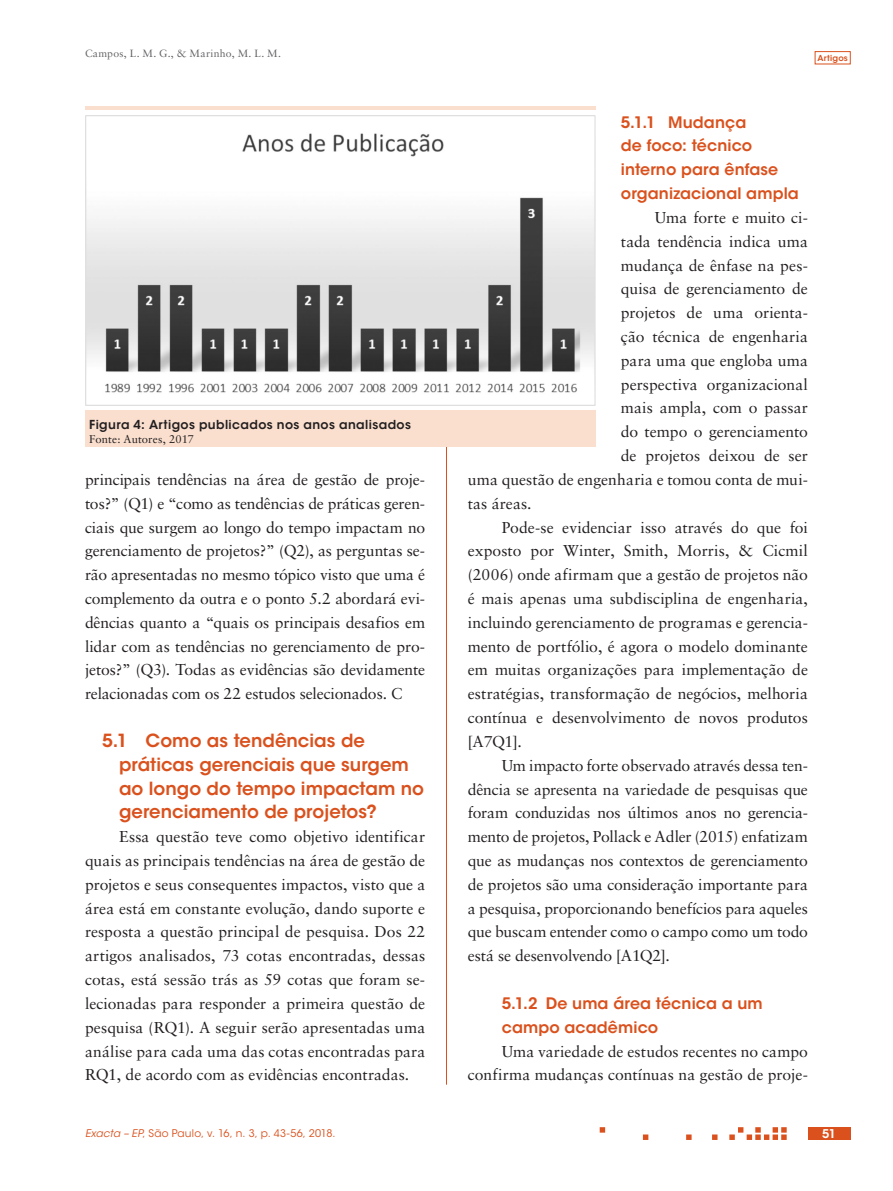
<style>
.page{position:relative;width:893px;height:1191px;background:#fff}
.page>*{position:absolute;margin:0;border:0;box-sizing:border-box;transform-origin:0 0}
.ex_Subtitulo_2{font:600 18px/23.9px "ITC Avant Garde Std";color:#da511d}
.ex_Normal{font:15.75px/23.9px "Sabon LT Std";color:#231f20;text-align:justify}
.ex_Subtitulo_3{font:600 15.75px/23.9px "ITC Avant Garde Std";letter-spacing:.005em;color:#da511d}
.ex_Tabela_-_titulo{font:600 12.3px "ITC Avant Garde Std";letter-spacing:.03em;color:#231f20}
.t1{font:600 12px "ITC Avant Garde Std";color:#fff}
.ex_Tabela_-_nota{font:11.25px "Sabon LT Std";letter-spacing:.01em;color:#231f20}
.t2{font:10.5px "ITC Avant Garde Std";letter-spacing:.02em;color:#da511d}
.t3{font:10.5px "Sabon LT Std";letter-spacing:.03em;color:#636366}
.t4{font:600 8.25px "ITC Avant Garde Std";letter-spacing:.025em;color:#da511d}
.s1{font-style:italic}
</style>
<div class="page">
<hr style="left:446px;top:106px;width:1px;height:978px;background:#da511d">
<svg style="left:600px;top:1127px;width:187px;height:13px"></svg>
<div style="left:815px;top:51px;width:35px;height:13px;border:1px solid #da511d"></div>
<div style="left:808px;top:1127px;width:42px;height:13px;background:#da511d"></div>
<div style="left:85px;top:106px;width:510px;height:341px;background:#fadfce"></div>
<div style="left:85px;top:111px;width:510px;height:299px;background:#fff"></div>
<img style="left:85px;top:115px;width:510px;height:290px">
<p class="t3" style="left:85px;top:47px;width:198px">Campos, L. M. G., &amp; Marinho, M. L. M.</p>
<p class="ex_Tabela_-_titulo" style="left:89px;top:417px;width:323px">Figura 4: Artigos publicados nos anos analisados</p>
<p class="ex_Tabela_-_nota" style="left:89px;top:432px;width:106px">Fonte: Autores, 2017</p>
<p class="ex_Normal" style="left:85px;top:467px;width:342px">principais tendências na área de gestão de proje&shy;tos?” (Q1) e “como as tendências de práticas geren&shy;ciais que surgem ao longo do tempo impactam no gerenciamento de projetos?” (Q2), as perguntas se&shy;rão apresentadas no mesmo tópico visto que uma é complemento da outra e o ponto 5.2 abordará evi&shy;dências quanto a “quais os principais desafios em lidar com as tendências no gerenciamento de pro&shy;jetos?” (Q3). Todas as evidências são devidamente relacionadas com os 22 estudos selecionados. C</p>
<p class="ex_Subtitulo_2" style="left:119px;top:728px;width:307px;text-indent:-17px">5.1 Como as tendências de práticas gerenciais que surgem ao longo do tempo impactam no gerenciamento de projetos?</p>
<p class="ex_Normal" style="left:85px;top:824px;width:342px;text-indent:34px">Essa questão teve como objetivo identificar quais as principais tendências na área de gestão de projetos e seus consequentes impactos, visto que a área está em constante evolução, dando suporte e resposta a questão principal de pesquisa. Dos 22 artigos analisados, 73 cotas encontradas, dessas cotas, está sessão trás as 59 cotas que foram se&shy;lecionadas para responder a primeira questão de pesquisa (RQ1). A seguir serão apresentadas uma análise para cada uma das cotas encontradas para RQ1, de acordo com as evidências encontradas.</p>
<p class="t4" style="left:817px;top:53px;width:32px">Artigos</p>
<p class="ex_Subtitulo_3" style="left:621px;top:110px;width:180px">5.1.1 Mudança<br>de foco: técnico interno para ênfase organizacional ampla</p>
<p class="ex_Normal" style="left:655px;top:205px;width:155px">Uma forte e muito ci-</p>
<p class="ex_Normal" style="left:621px;top:229px;width:189px">tada tendência indica uma</p>
<p class="ex_Normal" style="left:621px;top:253px;width:189px">mudança de ênfase na pes-</p>
<p class="ex_Normal" style="left:621px;top:277px;width:189px">quisa de gerenciamento de</p>
<p class="ex_Normal" style="left:621px;top:300px;width:189px">projetos de uma orienta-</p>
<p class="ex_Normal" style="left:621px;top:324px;width:189px">ção técnica de engenharia</p>
<p class="ex_Normal" style="left:621px;top:348px;width:189px">para uma que engloba uma</p>
<p class="ex_Normal" style="left:621px;top:372px;width:189px">perspectiva organizacional</p>
<p class="ex_Normal" style="left:621px;top:396px;width:189px">mais ampla, com o passar</p>
<p class="ex_Normal" style="left:621px;top:420px;width:189px">do tempo o gerenciamento</p>
<p class="ex_Normal" style="left:621px;top:443px;width:189px">de projetos deixou de ser</p>
<p class="ex_Normal" style="left:468px;top:467px;width:342px">uma questão de engenharia e tomou conta de mui-</p>
<p class="ex_Normal" style="left:468px;top:491px;width:65px">tas áreas.</p>
<p class="ex_Normal" style="left:468px;top:515px;width:342px;text-indent:34px">Pode-se evidenciar isso através do que foi exposto por Winter, Smith, Morris, &amp; Cicmil (2006) onde afirmam que a gestão de projetos não é mais apenas uma subdisciplina de engenharia, incluindo gerenciamento de programas e gerencia&shy;mento de portfólio, é agora o modelo dominante em muitas organizações para implementação de estratégias, transformação de negócios, melhoria contínua e desenvolvimento de novos produtos [A7Q1].</p>
<p class="ex_Normal" style="left:468px;top:753px;width:342px;text-indent:34px">Um impacto forte observado através dessa ten&shy;dência se apresenta na variedade de pesquisas que foram conduzidas nos últimos anos no gerencia&shy;mento de projetos, Pollack e Adler (2015) enfatizam que as mudanças nos contextos de gerenciamento de projetos são uma consideração importante para a pesquisa, proporcionando benefícios para aqueles que buscam entender como o campo como um todo está se desenvolvendo [A1Q2].</p>
<p class="ex_Subtitulo_3" style="left:502px;top:991px;width:263px">5.1.2 De uma área técnica a um campo acadêmico</p>
<p class="ex_Normal" style="left:468px;top:1039px;width:342px;text-align:right">Uma variedade de estudos recentes no campo confirma mudanças contínuas na gestão de proje-</p>
<p class="t2" style="left:85px;top:1127px;width:252px"><span class="s1">Exacta – EP</span>, São Paulo, v. 16, n. 3, p. 43-56, 2018.</p>
<p class="t1" style="left:822px;top:1126px;width:15px">51</p>
</div>
